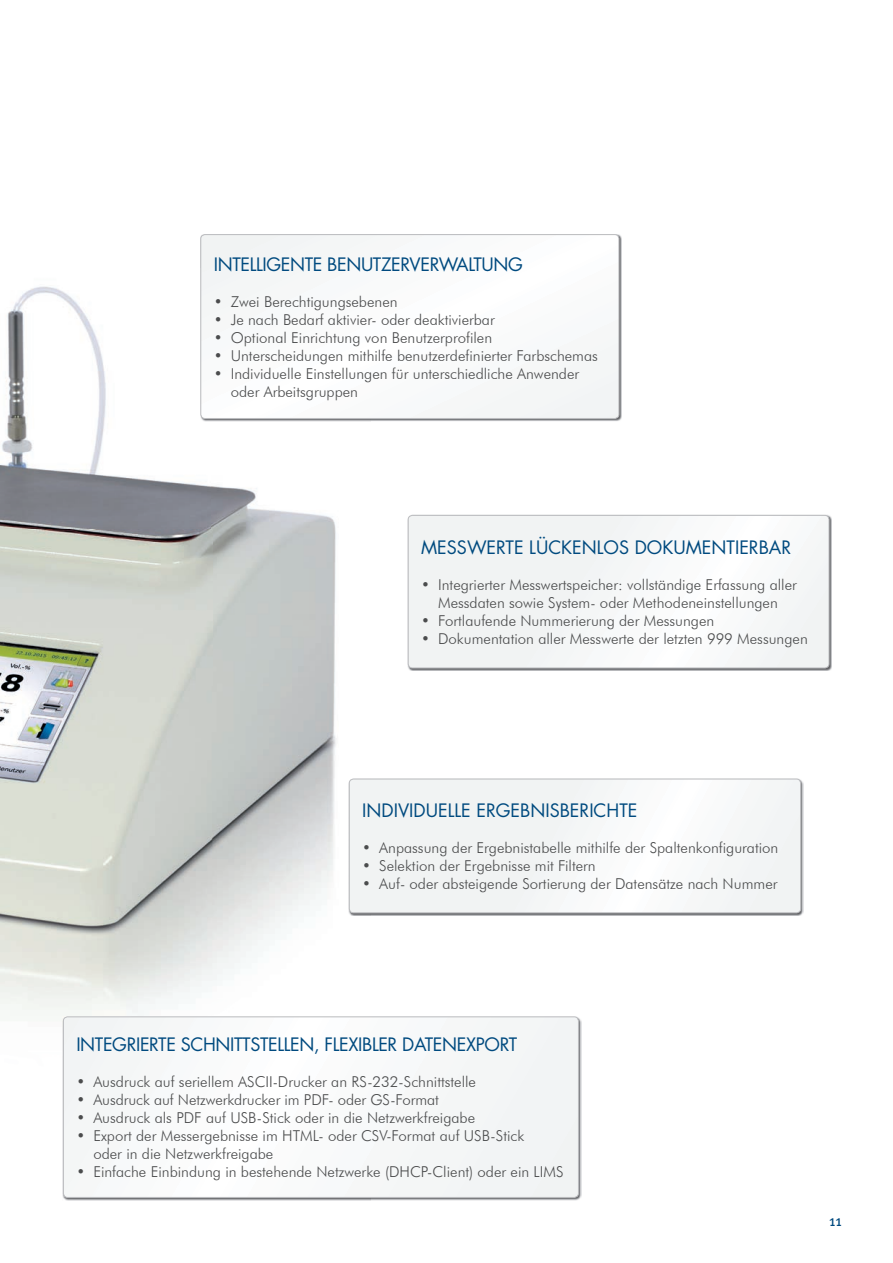
<style>
.page{position:relative;width:893px;height:1263px;background:#fff}
.page>*{position:absolute;margin:0;border:0;box-sizing:border-box;transform-origin:0 0}
.t1{font:18px "Futura LT";letter-spacing:-.02em;color:#004a7f}
.t2{font:18px "Futura LT";color:#004a7f}
.t3{font:300 15px/18px "Futura BT";color:#4b4c4d}
.t4{font:15px "Meta";color:#004a7f}
</style>
<div class="page">
<img style="left:0;top:286px;width:212px;height:766px">
<img style="left:212px;top:421px;width:159px;height:560px">
<svg style="left:201px;top:235px;width:418px;height:183px"></svg>
<div style="left:201px;top:234px;width:418px;height:185px;border:1px solid #bcbdc0;border-radius:4px"></div>
<img style="left:408px;top:515px;width:424px;height:156px">
<svg style="left:408px;top:515px;width:421px;height:153px"></svg>
<div style="left:408px;top:515px;width:421px;height:153px;border:1px solid #bcbdc0;border-radius:4px"></div>
<img style="left:349px;top:778px;width:454px;height:138px">
<svg style="left:349px;top:779px;width:452px;height:134px"></svg>
<div style="left:349px;top:779px;width:452px;height:134px;border:1px solid #bcbdc0;border-radius:4px"></div>
<img style="left:63px;top:1016px;width:518px;height:184px">
<div style="left:63px;top:1017px;width:515px;height:180px;background:#f6f7f7"></div>
<div style="left:63px;top:1017px;width:516px;height:180px;border:1px solid #bcbdc0;border-radius:4px"></div>
<p class="t1" style="left:214px;top:252px;width:311px">INTELLIGENTE BENUTZERVERWALTUNG</p>
<p class="t3" style="left:214px;top:292px;width:185px">• Zwei Berechtigungsebenen</p>
<p class="t3" style="left:214px;top:310px;width:283px">• Je nach Bedarf aktivier- oder deaktivierbar</p>
<p class="t3" style="left:214px;top:328px;width:280px">• Optional Einrichtung von Benutzerprofilen</p>
<p class="t3" style="left:214px;top:346px;width:386px">• Unterscheidungen mithilfe benutzerdefinierter Farbschemas</p>
<p class="t3" style="left:231px;top:364px;width:350px;text-indent:-17px">• Individuelle Einstellungen für unterschiedliche Anwender oder Arbeitsgruppen</p>
<p class="t2" style="left:421px;top:535px;width:372px">MESSWERTE LÜCKENLOS DOKUMENTIERBAR</p>
<p class="t3" style="left:421px;top:575px;width:377px;text-align:center">• Integrierter Messwertspeicher: vollständige Erfassung aller<br>Messdaten sowie System- oder Methodeneinstellungen</p>
<p class="t3" style="left:421px;top:611px;width:295px">• Fortlaufende Nummerierung der Messungen</p>
<p class="t3" style="left:421px;top:629px;width:388px">• Dokumentation aller Messwerte der letzten 999 Messungen</p>
<p class="t2" style="left:362px;top:799px;width:277px">INDIVIDUELLE ERGEBNISBERICHTE</p>
<p class="t3" style="left:362px;top:838px;width:418px">• Anpassung der Ergebnistabelle mithilfe der Spaltenkonfiguration</p>
<p class="t3" style="left:362px;top:856px;width:235px">• Selektion der Ergebnisse mit Filtern</p>
<p class="t3" style="left:362px;top:874px;width:417px">• Auf- oder absteigende Sortierung der Datensätze nach Nummer</p>
<p class="t1" style="left:76px;top:1033px;width:442px">INTEGRIERTE SCHNITTSTELLEN, FLEXIBLER DATENEXPORT</p>
<p class="t3" style="left:76px;top:1073px;width:401px">• Ausdruck auf seriellem ASCII-Drucker an RS-232-Schnittstelle</p>
<p class="t3" style="left:76px;top:1091px;width:364px">• Ausdruck auf Netzwerkdrucker im PDF- oder GS-Format</p>
<p class="t3" style="left:76px;top:1109px;width:400px">• Ausdruck als PDF auf USB-Stick oder in die Netzwerkfreigabe</p>
<p class="t3" style="left:93px;top:1127px;width:432px;text-indent:-17px">• Export der Messergebnisse im HTML- oder CSV-Format auf USB-Stick oder in die Netzwerkfreigabe</p>
<p class="t3" style="left:76px;top:1163px;width:489px">• Einfache Einbindung in bestehende Netzwerke (DHCP-Client) oder ein LIMS</p>
<p class="t4" style="left:829px;top:1212px;width:14px">11</p>
</div>
